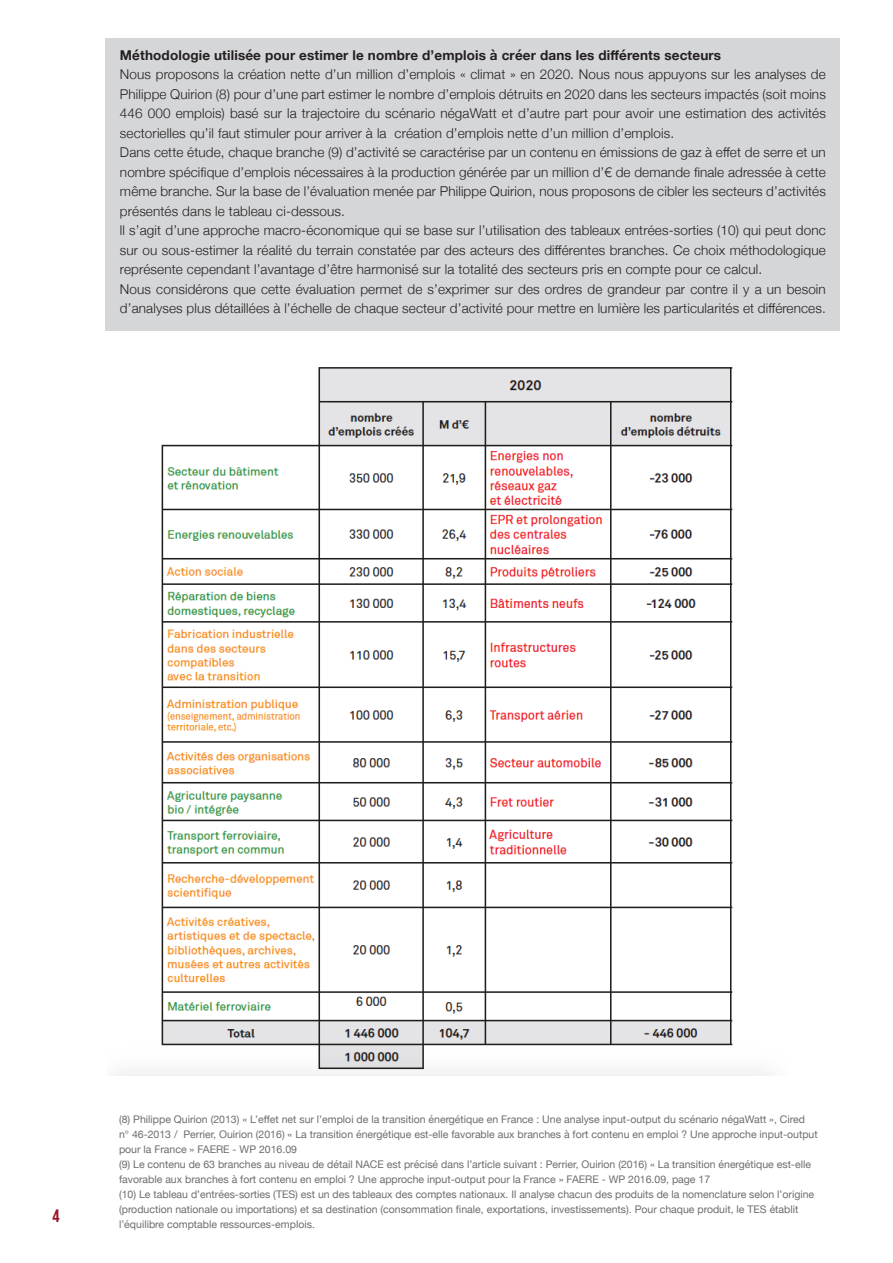
<style>
.page{position:relative;width:893px;height:1263px;background:#fff}
.page>*{position:absolute;margin:0;border:0;box-sizing:border-box;transform-origin:0 0}
.t1{font:18px "Bebas Neue";color:#9d1428}
.t2{font:300 13.5px/19.5px "Helvetica Neue";letter-spacing:.01em;color:#231f20;text-align:justify}
.t3{font:700 13.5px "Helvetica Neue";letter-spacing:.01em;color:#231f20}
.t4{font:10.5px/15px "Helvetica Neue";color:#6c6d70}
</style>
<div class="page">
<div style="left:105px;top:38px;width:735px;height:292px;background:#d5d6d8"></div>
<img style="left:118px;top:367px;width:649px;height:708px">
<p class="t3" style="left:120px;top:44px;width:603px">Méthodologie utilisée pour estimer le nombre d’emplois à créer dans les différents secteurs</p>
<p class="t2" style="left:120px;top:64px;width:707px">Nous proposons la création nette d’un million d’emplois « climat » en 2020. Nous nous appuyons sur les analyses de Philippe Quirion (8) pour d’une part estimer le nombre d’emplois détruits en 2020 dans les secteurs impactés (soit moins 446 000 emplois) basé sur la trajectoire du scénario négaWatt et d’autre part pour avoir une estimation des activités sectorielles qu’il faut stimuler pour arriver à la création d’emplois nette d’un million d’emplois.</p>
<p class="t2" style="left:120px;top:142px;width:707px">Dans cette étude, chaque branche (9) d’activité se caractérise par un contenu en émissions de gaz à effet de serre et un nombre spécifique d’emplois nécessaires à la production générée par un million d’€ de demande finale adressée à cette même branche. Sur la base de l’évaluation menée par Philippe Quirion, nous proposons de cibler les secteurs d’activités présentés dans le tableau ci-dessous.</p>
<p class="t2" style="left:120px;top:220px;width:707px">ll s’agit d’une approche macro-économique qui se base sur l’utilisation des tableaux entrées-sorties (10) qui peut donc sur ou sous-estimer la réalité du terrain constatée par des acteurs des différentes branches. Ce choix méthodologique représente cependant l’avantage d’être harmonisé sur la totalité des secteurs pris en compte pour ce calcul.</p>
<p class="t2" style="left:120px;top:278px;width:707px">Nous considérons que cette évaluation permet de s’exprimer sur des ordres de grandeur par contre il y a un besoin d’analyses plus détaillées à l’échelle de chaque secteur d’activité pour mettre en lumière les particularités et différences.</p>
<p class="t1" style="left:52px;top:1206px;width:9px">4</p>
<p class="t4" style="left:119px;top:1113px;width:700px">(8) Philippe Quirion (2013) « L’effet net sur l’emploi de la transition énergétique en France : Une analyse input-output du scénario négaWatt », Cired<br>n° 46-2013 / Perrier, Ouirion (2016) « La transition énergétique est-elle favorable aux branches à fort contenu en emploi ? Une approche input-output pour la France » FAERE - WP 2016.09</p>
<p class="t4" style="left:119px;top:1158px;width:693px">(9) Le contenu de 63 branches au niveau de détail NACE est précisé dans l’article suivant : Perrier, Ouirion (2016) « La transition énergétique est-elle favorable aux branches à fort contenu en emploi ? Une approche input-output pour la France » FAERE - WP 2016.09, page 17</p>
<p class="t4" style="left:119px;top:1188px;width:697px">(10) Le tableau d’entrées-sorties (TES) est un des tableaux des comptes nationaux. Il analyse chacun des produits de la nomenclature selon l’origine (production nationale ou importations) et sa destination (consommation finale, exportations, investissements). Pour chaque produit, le TES établit l’équilibre comptable ressources-emplois.</p>
</div>
